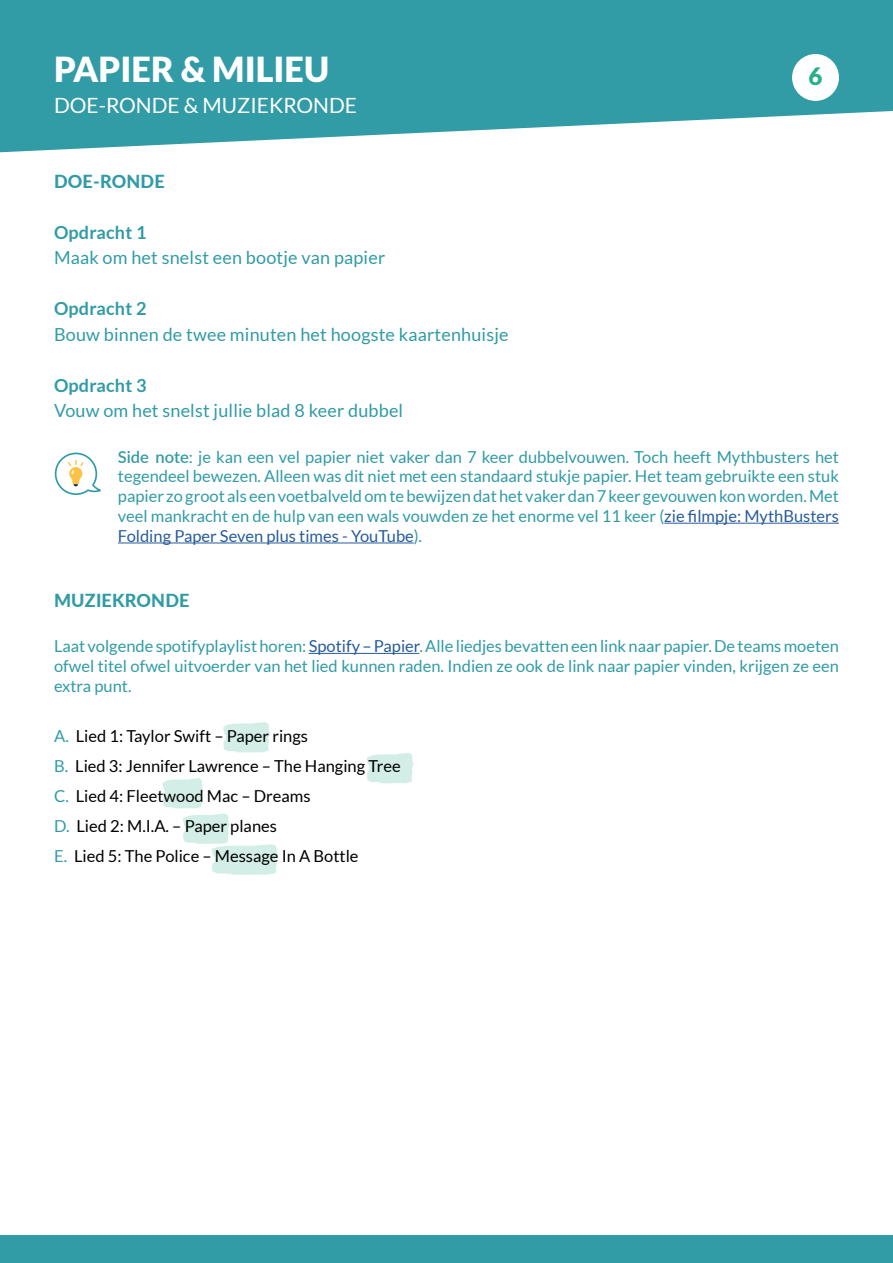
<style>
.page{position:relative;width:893px;height:1263px;background:#fff}
.page>*{position:absolute;margin:0;border:0;box-sizing:border-box;transform-origin:0 0}
.t1{font:900 34.5px "Lato";color:#fff}
.t2{font:900 24px "Lato";color:#29af8a}
.t3{font:21px "Lato";color:#fff}
.t4{font:18px "Lato";letter-spacing:.01em;color:#319ba6}
.t5{font:700 18px "Lato";letter-spacing:.01em;color:#319ba6}
.t6{font:800 18px "Lato";letter-spacing:.01em;color:#319ba6}
.t7{font:16.5px/19.8px "Lato";color:#319ba6;text-align:justify}
.t8{font:16.5px/30px "Lato";color:#000}
.s1{font-weight:600}
.s2{color:#275b9b}
.s3{color:#319ba6}
</style>
<div class="page">
<svg style="left:0;top:0;width:893px;height:153px;background:#4ea9b2"></svg>
<div style="left:0;top:1235px;width:893px;height:28px;background:#319ba6"></div>
<div style="left:792px;top:54px;width:47px;height:47px;background:#fff;border-radius:50%"></div>
<svg style="left:163px;top:778px;width:115px;height:97px"></svg>
<svg style="left:367px;top:753px;width:47px;height:30px"></svg>
<svg style="left:223px;top:722px;width:47px;height:31px"></svg>
<hr style="left:664px;top:523px;width:175px;height:1px;background:#275b9b">
<hr style="left:118px;top:542px;width:296px;height:1px;background:#275b9b">
<hr style="left:309px;top:653px;width:110px;height:1px;background:#275b9b">
<svg style="left:55px;top:452px;width:46px;height:43px"></svg>
<h1 class="t1" style="left:54px;top:49px;width:277px">PAPIER &amp; MILIEU</h1>
<h2 class="t2" style="left:808px;top:62px;width:15px">6</h2>
<p class="t3" style="left:54px;top:94px;width:305px">DOE-RONDE &amp; MUZIEKRONDE</p>
<p class="t6" style="left:54px;top:168px;width:112px">DOE-RONDE</p>
<p class="t5" style="left:54px;top:222px;width:94px">Opdracht 1</p>
<p class="t4" style="left:54px;top:248px;width:333px">Maak om het snelst een bootje van papier</p>
<p class="t5" style="left:54px;top:298px;width:94px">Opdracht 2</p>
<p class="t4" style="left:54px;top:324px;width:456px">Bouw binnen de twee minuten het hoogste kaartenhuisje</p>
<p class="t5" style="left:54px;top:375px;width:94px">Opdracht 3</p>
<p class="t4" style="left:54px;top:401px;width:351px">Vouw om het snelst jullie blad 8 keer dubbel</p>
<p class="t7" style="left:118px;top:447px;width:723px"><span class="s1">Side note</span>: je kan een vel papier niet vaker dan 7 keer dubbelvouwen. Toch heeft Mythbusters het tegendeel bewezen. Alleen was dit niet met een standaard stukje papier. Het team gebruikte een stuk papier zo groot als een voetbalveld om te bewijzen dat het vaker dan 7 keer gevouwen kon worden. Met veel mankracht en de hulp van een wals vouwden ze het enorme vel 11 keer (<span class="s2">zie filmpje: MythBusters Folding Paper Seven plus times - YouTube</span>).</p>
<p class="t6" style="left:54px;top:587px;width:137px">MUZIEKRONDE</p>
<p class="t7" style="left:54px;top:636px;width:786px">Laat volgende spotifyplaylist horen: <span class="s2">Spotify – Papier</span>. Alle liedjes bevatten een link naar papier. De teams moeten ofwel titel ofwel uitvoerder van het lied kunnen raden. Indien ze ook de link naar papier vinden, krijgen ze een extra punt.</p>
<p class="t8" style="left:54px;top:720px;width:348px"><span class="s3">A.</span> Lied 1: Taylor Swift – Paper rings<br><span class="s3">B.</span> Lied 3: Jennifer Lawrence – The Hanging Tree <span class="s3">C.</span> Lied 4: Fleetwood Mac – Dreams<br><span class="s3">D.</span> Lied 2: M.I.A. – Paper planes<br><span class="s3">E.</span> Lied 5: The Police – Message In A Bottle</p>
</div>
